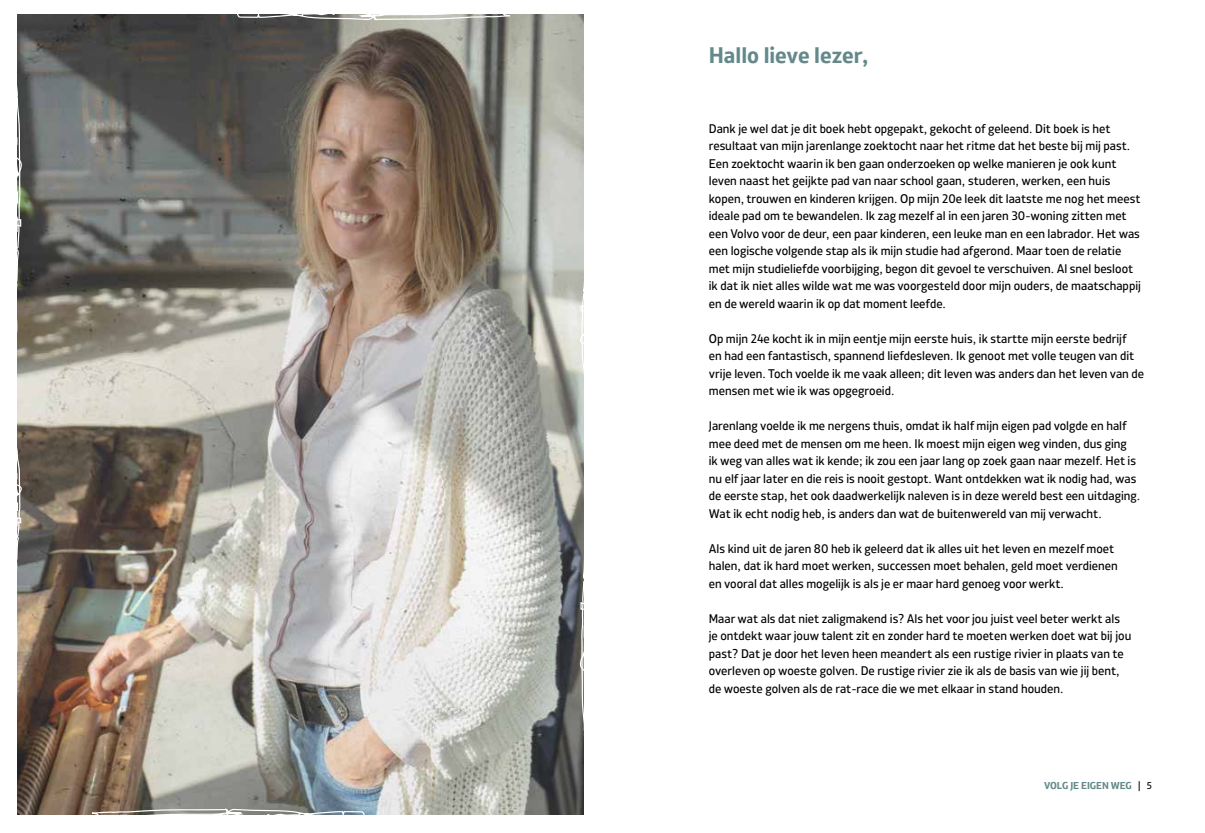
<style>
.page{position:relative;width:1205px;height:833px;background:#fff}
.page>*{position:absolute;margin:0;border:0;box-sizing:border-box;transform-origin:0 0}
.t1{font:700 22.5px "XXII Centar";color:#64898a}
.t2{font:12.5px/17.5px "XXII Centar";color:#000}
.t3{font:700 10px "XXII Centar";color:#64898a}
.s1{font-weight:400;color:#000}
</style>
<div class="page">
<img style="left:17px;top:14px;width:567px;height:801px">
<svg style="left:576px;top:301px;width:8px;height:84px"></svg>
<svg style="left:17px;top:213px;width:5px;height:20px"></svg>
<svg style="left:17px;top:191px;width:2px;height:13px"></svg>
<svg style="left:236px;top:14px;width:286px;height:9px;background:#9a9b95"></svg>
<svg style="left:580px;top:596px;width:4px;height:19px"></svg>
<svg style="left:583px;top:625px;width:1px;height:13px"></svg>
<svg style="left:79px;top:805px;width:287px;height:10px;background:#92938f"></svg>
<h1 class="t1" style="left:709px;top:40px;width:161px">Hallo lieve lezer,</h1>
<p class="t2" style="left:709px;top:120px;width:434px">Dank je wel dat je dit boek hebt opgepakt, gekocht of geleend. Dit boek is het resultaat van mijn jarenlange zoektocht naar het ritme dat het beste bij mij past.<br>Een zoektocht waarin ik ben gaan onderzoeken op welke manieren je ook kunt leven naast het geijkte pad van naar school gaan, studeren, werken, een huis kopen, trouwen en kinderen krijgen. Op mijn 20e leek dit laatste me nog het meest ideale pad om te bewandelen. Ik zag mezelf al in een jaren 30-woning zitten met een Volvo voor de deur, een paar kinderen, een leuke man en een labrador. Het was een logische volgende stap als ik mijn studie had afgerond. Maar toen de relatie met mijn studieliefde voorbijging, begon dit gevoel te verschuiven. Al snel besloot ik dat ik niet alles wilde wat me was voorgesteld door mijn ouders, de maatschappij en de wereld waarin ik op dat moment leefde.</p>
<p class="t2" style="left:709px;top:330px;width:437px">Op mijn 24e kocht ik in mijn eentje mijn eerste huis, ik startte mijn eerste bedrijf<br>en had een fantastisch, spannend liefdesleven. Ik genoot met volle teugen van dit vrije leven. Toch voelde ik me vaak alleen; dit leven was anders dan het leven van de mensen met wie ik was opgegroeid.</p>
<p class="t2" style="left:709px;top:417px;width:433px">Jarenlang voelde ik me nergens thuis, omdat ik half mijn eigen pad volgde en half mee deed met de mensen om me heen. Ik moest mijn eigen weg vinden, dus ging<br>ik weg van alles wat ik kende; ik zou een jaar lang op zoek gaan naar mezelf. Het is nu elf jaar later en die reis is nooit gestopt. Want ontdekken wat ik nodig had, was de eerste stap, het ook daadwerkelijk naleven is in deze wereld best een uitdaging.<br>Wat ik echt nodig heb, is anders dan wat de buitenwereld van mij verwacht.</p>
<p class="t2" style="left:709px;top:540px;width:410px">Als kind uit de jaren 80 heb ik geleerd dat ik alles uit het leven en mezelf moet halen, dat ik hard moet werken, successen moet behalen, geld moet verdienen en vooral dat alles mogelijk is als je er maar hard genoeg voor werkt.</p>
<p class="t2" style="left:709px;top:610px;width:424px">Maar wat als dat niet zaligmakend is? Als het voor jou juist veel beter werkt als je ontdekt waar jouw talent zit en zonder hard te moeten werken doet wat bij jou past? Dat je door het leven heen meandert als een rustige rivier in plaats van te overleven op woeste golven. De rustige rivier zie ik als de basis van wie jij bent, de woeste golven als de rat-race die we met elkaar in stand houden.</p>
<p class="t3" style="left:1044px;top:779px;width:109px">VOLG JE EIGEN WEG <span class="s1">| 5</span></p>
</div>
